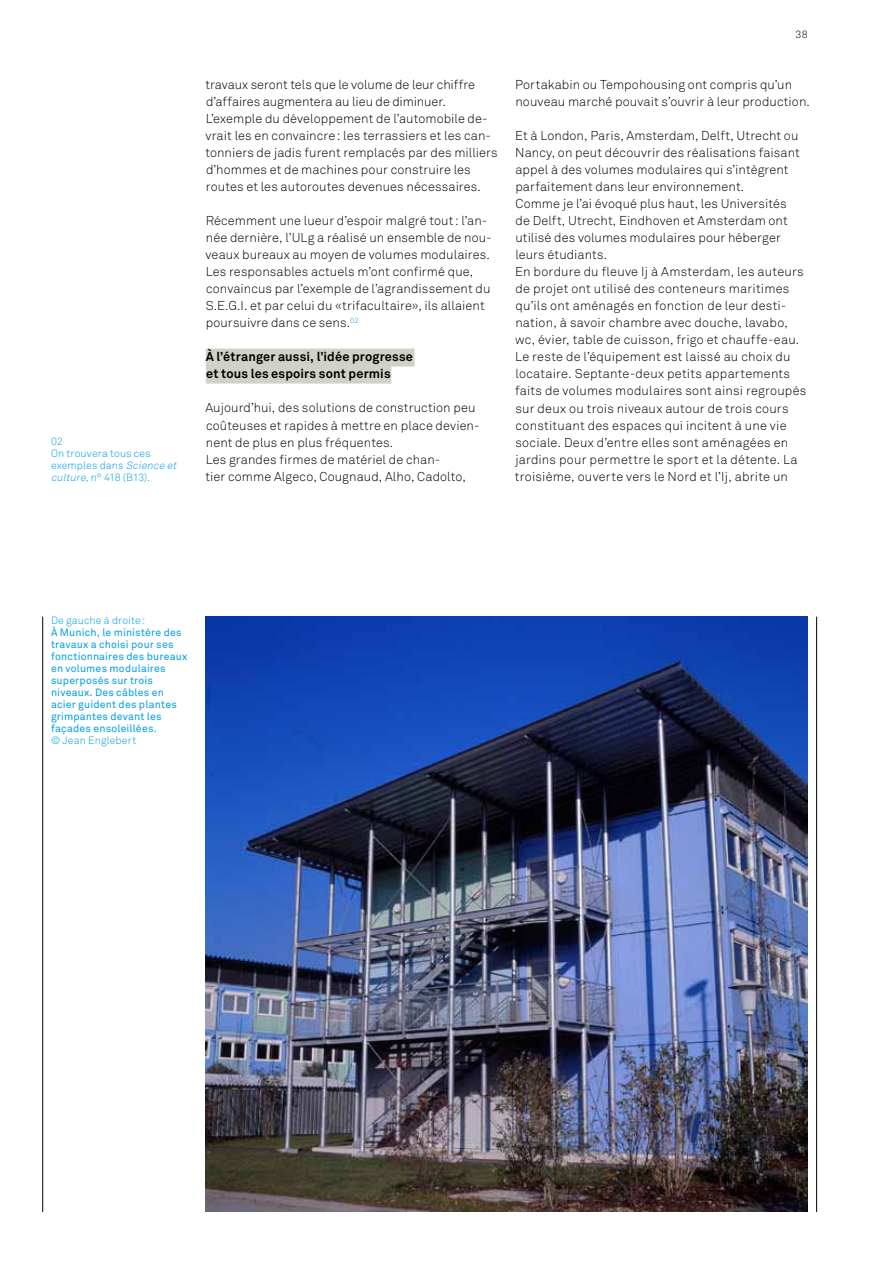
<style>
.page{position:relative;width:893px;height:1263px;background:#fff}
.page>*{position:absolute;margin:0;border:0;box-sizing:border-box;transform-origin:0 0}
.t1{font:300 12.75px/17px "Akkurat";letter-spacing:.01em;color:#000}
.t2{font:700 12.75px/17px "Akkurat";letter-spacing:.01em;color:#000}
.t3{font:10.5px/12px "Akkurat";letter-spacing:.015em;color:#009ee0}
.t4{font:300 10.5px/12px "Akkurat";letter-spacing:.015em;color:#009ee0}
.t5{font:300 10.5px "Akkurat";color:#000}
.s1{font-style:italic}
</style>
<div class="page">
<div style="left:206px;top:349px;width:208px;height:18px;background:#d1d2c7"></div>
<div style="left:206px;top:366px;width:185px;height:18px;background:#d1d2c7"></div>
<img style="left:206px;top:617px;width:602px;height:595px">
<hr style="left:42px;top:617px;width:1px;height:595px;background:#000">
<hr style="left:816px;top:617px;width:1px;height:595px;background:#000">
<p class="t4" style="left:51px;top:435px;width:130px">02<br>On trouvera tous ces exemples dans <span class="s1">Science et culture</span>, n° 418 (B13).</p>
<p class="t1" style="left:205px;top:76px;width:294px">travaux seront tels que le volume de leur chiffre d’affaires augmentera au lieu de diminuer.<br>L’exemple du développement de l’automobile de&shy;vrait les en convaincre: les terrassiers et les can&shy;tonniers de jadis furent remplacés par des milliers d’hommes et de machines pour construire les routes et les autoroutes devenues nécessaires.</p>
<p class="t1" style="left:206px;top:212px;width:288px">Récemment une lueur d’espoir malgré tout: l’an&shy;née dernière, l’ULg a réalisé un ensemble de nou&shy;veaux bureaux au moyen de volumes modulaires.<br>Les responsables actuels m’ont confirmé que, convaincus par l’exemple de l’agrandissement du S.E.G.I. et par celui du «trifacultaire», ils allaient poursuivre dans ce sens.<sup>02</sup></p>
<p class="t2" style="left:206px;top:348px;width:209px">À l’étranger aussi, l’idée progresse et tous les espoirs sont permis</p>
<p class="t1" style="left:205px;top:399px;width:276px">Aujourd’hui, des solutions de construction peu coûteuses et rapides à mettre en place devien&shy;nent de plus en plus fréquentes.<br>Les grandes firmes de matériel de chan-<br>tier comme Algeco, Cougnaud, Alho, Cadolto,</p>
<p class="t5" style="left:796px;top:28px;width:14px">38</p>
<p class="t1" style="left:515px;top:76px;width:296px">Portakabin ou Tempohousing ont compris qu’un nouveau marché pouvait s’ouvrir à leur production.</p>
<p class="t1" style="left:515px;top:127px;width:293px">Et à London, Paris, Amsterdam, Delft, Utrecht ou Nancy, on peut découvrir des réalisations faisant appel à des volumes modulaires qui s’intègrent parfaitement dans leur environnement.<br>Comme je l’ai évoqué plus haut, les Universités<br>de Delft, Utrecht, Eindhoven et Amsterdam ont utilisé des volumes modulaires pour héberger leurs étudiants.<br>En bordure du fleuve Ij à Amsterdam, les auteurs de projet ont utilisé des conteneurs maritimes qu’ils ont aménagés en fonction de leur desti&shy;nation, à savoir chambre avec douche, lavabo, wc, évier, table de cuisson, frigo et chauffe-eau.<br>Le reste de l’équipement est laissé au choix du locataire. Septante-deux petits appartements faits de volumes modulaires sont ainsi regroupés sur deux ou trois niveaux autour de trois cours constituant des espaces qui incitent à une vie sociale. Deux d’entre elles sont aménagées en jardins pour permettre le sport et la détente. La troisième, ouverte vers le Nord et l’Ij, abrite un</p>
<p class="t4" style="left:51px;top:614px;width:96px">De gauche à droite:</p>
<p class="t3" style="left:51px;top:626px;width:138px">À Munich, le ministère des travaux a choisi pour ses fonctionnaires des bureaux en volumes modulaires superposés sur trois niveaux. Des câbles en acier guident des plantes grimpantes devant les façades ensoleillées.</p>
<p class="t4" style="left:51px;top:734px;width:87px">© Jean Englebert</p>
</div>
